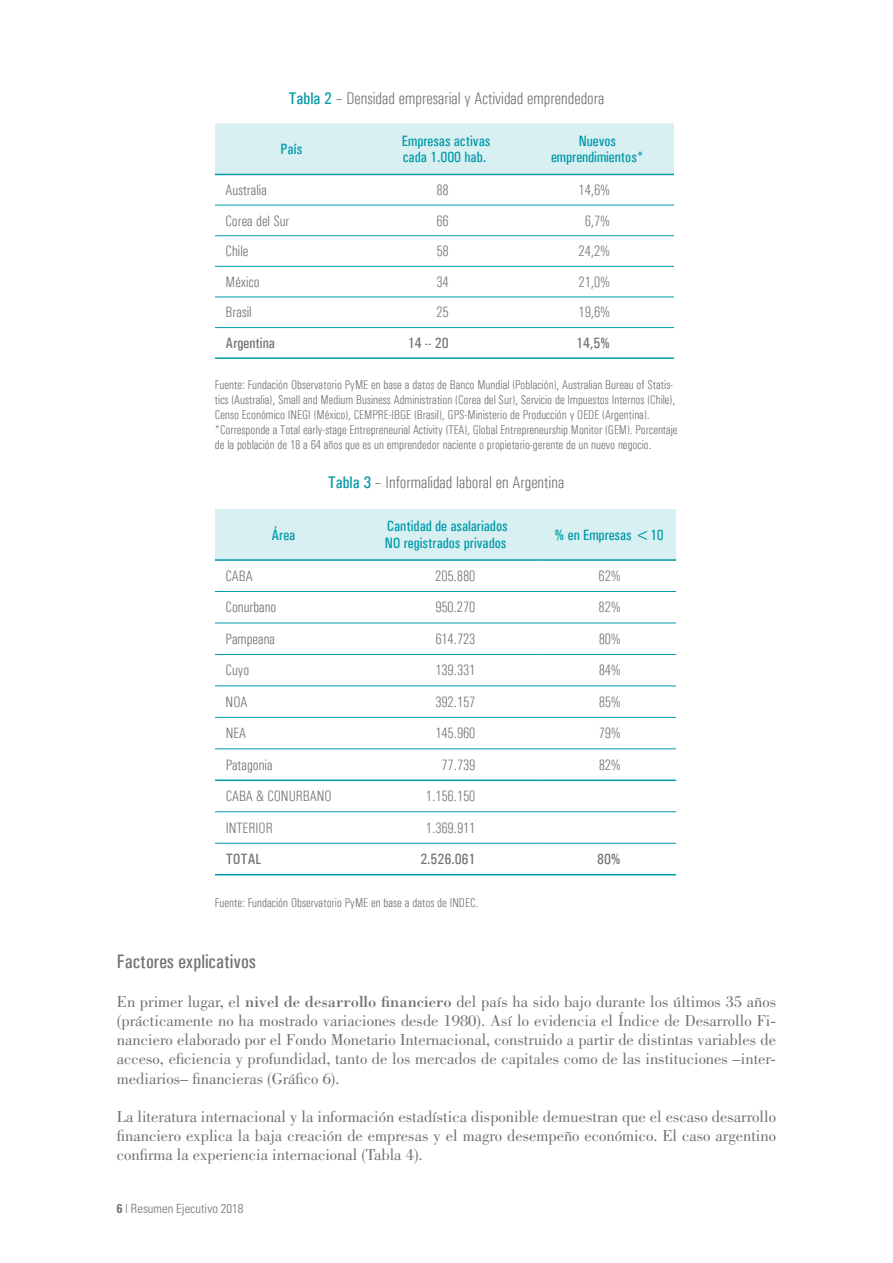
<style>
.page{position:relative;width:893px;height:1263px;background:#fff}
.page>*{position:absolute;margin:0;border:0;box-sizing:border-box;transform-origin:0 0}
.t1{font:500 19.5px "Univers Condensed";color:#717073}
.t2{font:300 condensed 16.95px "Univers";color:#717073}
.t3{font:16.5px/19.2px "Bodoni Std";color:#717073;text-align:justify}
.t4{font:300 condensed 15px "Univers";color:#717073}
.t5{font:500 15px/16.5px "Univers Condensed";color:#0099a8}
.t6{font:500 15px "Univers Condensed";color:#717073}
.t7{font:300 condensed 12.75px/15px "Univers";color:#717073}
.t8{font:300 condensed 12.75px "Univers";color:#717073}
.s1{font-family:"Univers Condensed";font-weight:500;font-stretch:normal;color:#0099a8}
.s2{font-style:inherit}
.s3{font-family:"Univers LT Std";font-weight:700}
</style>
<div class="page">
<div style="left:215px;top:123px;width:459px;height:51px;background:#d9f0f2"></div>
<hr style="left:215px;top:205px;width:153px;height:1px;background:#0099a8">
<hr style="left:368px;top:205px;width:153px;height:1px;background:#0099a8">
<hr style="left:521px;top:205px;width:153px;height:1px;background:#0099a8">
<hr style="left:215px;top:235px;width:153px;height:1px;background:#0099a8">
<hr style="left:368px;top:235px;width:153px;height:1px;background:#0099a8">
<hr style="left:521px;top:235px;width:153px;height:1px;background:#0099a8">
<hr style="left:215px;top:266px;width:153px;height:1px;background:#0099a8">
<hr style="left:368px;top:266px;width:153px;height:1px;background:#0099a8">
<hr style="left:521px;top:266px;width:153px;height:1px;background:#0099a8">
<hr style="left:215px;top:297px;width:153px;height:1px;background:#0099a8">
<hr style="left:368px;top:297px;width:153px;height:1px;background:#0099a8">
<hr style="left:521px;top:297px;width:153px;height:1px;background:#0099a8">
<hr style="left:215px;top:327px;width:153px;height:1px;background:#0099a8">
<hr style="left:368px;top:327px;width:153px;height:1px;background:#0099a8">
<hr style="left:521px;top:327px;width:153px;height:1px;background:#0099a8">
<hr style="left:215px;top:174px;width:153px;height:1px;background:#0099a8">
<hr style="left:368px;top:174px;width:153px;height:1px;background:#0099a8">
<hr style="left:521px;top:174px;width:153px;height:1px;background:#0099a8">
<hr style="left:215px;top:357px;width:153px;height:2px;background:#0099a8">
<hr style="left:368px;top:357px;width:153px;height:2px;background:#0099a8">
<hr style="left:521px;top:357px;width:153px;height:2px;background:#0099a8">
<div style="left:215px;top:509px;width:461px;height:50px;background:#d9f0f2"></div>
<hr style="left:215px;top:559px;width:137px;height:2px;background:#0099a8">
<hr style="left:352px;top:559px;width:187px;height:2px;background:#0099a8">
<hr style="left:539px;top:559px;width:137px;height:2px;background:#0099a8">
<hr style="left:215px;top:591px;width:137px;height:1px;background:#0099a8">
<hr style="left:352px;top:591px;width:187px;height:1px;background:#0099a8">
<hr style="left:539px;top:591px;width:137px;height:1px;background:#0099a8">
<hr style="left:215px;top:623px;width:137px;height:1px;background:#0099a8">
<hr style="left:352px;top:623px;width:187px;height:1px;background:#0099a8">
<hr style="left:539px;top:623px;width:137px;height:1px;background:#0099a8">
<hr style="left:215px;top:654px;width:137px;height:1px;background:#0099a8">
<hr style="left:352px;top:654px;width:187px;height:1px;background:#0099a8">
<hr style="left:539px;top:654px;width:137px;height:1px;background:#0099a8">
<hr style="left:215px;top:685px;width:137px;height:1px;background:#0099a8">
<hr style="left:352px;top:685px;width:187px;height:1px;background:#0099a8">
<hr style="left:539px;top:685px;width:137px;height:1px;background:#0099a8">
<hr style="left:215px;top:717px;width:137px;height:1px;background:#0099a8">
<hr style="left:352px;top:717px;width:187px;height:1px;background:#0099a8">
<hr style="left:539px;top:717px;width:137px;height:1px;background:#0099a8">
<hr style="left:215px;top:748px;width:137px;height:1px;background:#0099a8">
<hr style="left:352px;top:748px;width:187px;height:1px;background:#0099a8">
<hr style="left:539px;top:748px;width:137px;height:1px;background:#0099a8">
<hr style="left:215px;top:811px;width:137px;height:1px;background:#0099a8">
<hr style="left:352px;top:811px;width:187px;height:1px;background:#0099a8">
<hr style="left:539px;top:811px;width:137px;height:1px;background:#0099a8">
<hr style="left:215px;top:843px;width:137px;height:1px;background:#0099a8">
<hr style="left:352px;top:843px;width:187px;height:1px;background:#0099a8">
<hr style="left:539px;top:843px;width:137px;height:1px;background:#0099a8">
<hr style="left:215px;top:874px;width:137px;height:1px;background:#0099a8">
<hr style="left:352px;top:874px;width:187px;height:1px;background:#0099a8">
<hr style="left:539px;top:874px;width:137px;height:1px;background:#0099a8">
<hr style="left:215px;top:779px;width:137px;height:2px;background:#0099a8">
<hr style="left:352px;top:779px;width:187px;height:2px;background:#0099a8">
<hr style="left:539px;top:779px;width:137px;height:2px;background:#0099a8">
<p class="t2" style="left:289px;top:89px;width:317px"><span class="s1">Tabla 2</span> – Densidad empresarial y Actividad emprendedora</p>
<p class="t5" style="left:281px;top:141px;width:23px">País</p>
<p class="t5" style="left:402px;top:133px;width:90px">Empresas activas cada 1.000 hab.</p>
<p class="t5" style="left:551px;top:133px;width:94px;text-align:center">Nuevos emprendimientos*</p>
<p class="t4" style="left:226px;top:181px;width:43px">Australia</p>
<p class="t4" style="left:436px;top:181px;width:14px">88</p>
<p class="t4" style="left:579px;top:181px;width:33px">14,6%</p>
<p class="t4" style="left:226px;top:212px;width:65px">Corea del Sur</p>
<p class="t4" style="left:436px;top:212px;width:14px">66</p>
<p class="t4" style="left:585px;top:212px;width:27px">6,7%</p>
<p class="t4" style="left:226px;top:242px;width:24px">Chile</p>
<p class="t4" style="left:436px;top:242px;width:14px">58</p>
<p class="t4" style="left:579px;top:242px;width:33px">24,2%</p>
<p class="t4" style="left:226px;top:273px;width:35px">México</p>
<p class="t4" style="left:436px;top:273px;width:14px">34</p>
<p class="t4" style="left:579px;top:273px;width:33px">21,0%</p>
<p class="t4" style="left:226px;top:304px;width:28px">Brasil</p>
<p class="t4" style="left:436px;top:304px;width:14px">25</p>
<p class="t4" style="left:579px;top:304px;width:33px">19,6%</p>
<p class="t6" style="left:226px;top:334px;width:51px">Argentina</p>
<p class="t6" style="left:408px;top:334px;width:42px">14 -- 20</p>
<p class="t6" style="left:576px;top:334px;width:36px">14,5%</p>
<p class="t7" style="left:215px;top:378px;width:464px">Fuente: Fundación Observatorio PyME en base a datos de Banco Mundial (Población), Australian Bureau of Statis&shy;tics (Australia), Small and Medium Business Administration (Corea del Sur), Servicio de Impuestos Internos (Chile), Censo Económico INEGI (México), CEMPRE-IBGE (Brasil), GPS-Ministerio de Producción y OEDE (Argentina). *Corresponde a Total early-stage Entrepreneurial Activity (TEA), Global Entrepreneurship Monitor (GEM). Porcentaje de la población de 18 a 64 años que es un emprendedor naciente o propietario-gerente de un nuevo negocio.</p>
<p class="t2" style="left:328px;top:473px;width:238px"><span class="s1">Tabla 3</span> – Informalidad laboral en Argentina</p>
<p class="t5" style="left:272px;top:526px;width:25px">Área</p>
<p class="t5" style="left:385px;top:518px;width:125px">Cantidad de asalariados<br>NO registrados privados</p>
<p class="t5" style="left:555px;top:526px;width:111px">% en Empresas &lt;10</p>
<p class="t4" style="left:226px;top:567px;width:29px">CABA</p>
<p class="t4" style="left:435px;top:567px;width:41px">205.880</p>
<p class="t4" style="left:599px;top:567px;width:24px">62%</p>
<p class="t4" style="left:226px;top:599px;width:52px">Conurbano</p>
<p class="t4" style="left:435px;top:599px;width:41px">950.270</p>
<p class="t4" style="left:599px;top:599px;width:24px">82%</p>
<p class="t4" style="left:226px;top:630px;width:51px">Pampeana</p>
<p class="t4" style="left:435px;top:630px;width:41px">614.723</p>
<p class="t4" style="left:599px;top:630px;width:24px">80%</p>
<p class="t4" style="left:226px;top:661px;width:25px">Cuyo</p>
<p class="t4" style="left:435px;top:661px;width:41px">139.331</p>
<p class="t4" style="left:599px;top:661px;width:24px">84%</p>
<p class="t4" style="left:226px;top:693px;width:23px">NOA</p>
<p class="t4" style="left:435px;top:693px;width:41px">392.157</p>
<p class="t4" style="left:599px;top:693px;width:24px">85%</p>
<p class="t4" style="left:226px;top:724px;width:22px">NEA</p>
<p class="t4" style="left:435px;top:724px;width:41px">145.960</p>
<p class="t4" style="left:599px;top:724px;width:24px">79%</p>
<p class="t4" style="left:226px;top:756px;width:48px">Patagonia</p>
<p class="t4" style="left:441px;top:756px;width:35px">77.739</p>
<p class="t4" style="left:599px;top:756px;width:24px">82%</p>
<p class="t4" style="left:226px;top:787px;width:108px">CABA &amp; CONURBANO</p>
<p class="t4" style="left:426px;top:787px;width:51px">1.156.150</p>
<p class="t4" style="left:226px;top:819px;width:48px">INTERIOR</p>
<p class="t4" style="left:426px;top:819px;width:51px">1.369.911</p>
<p class="t6" style="left:226px;top:850px;width:37px">TOTAL</p>
<p class="t6" style="left:420px;top:850px;width:57px">2.526.061</p>
<p class="t6" style="left:597px;top:850px;width:25px">80%</p>
<p class="t7" style="left:215px;top:895px;width:265px">Fuente: Fundación Observatorio PyME en base a datos de INDEC.</p>
<p class="t1" style="left:117px;top:950px;width:141px">Factores explicativos</p>
<p class="t3" style="left:117px;top:992px;width:661px">En primer lugar, el <span class="s2">nivel de desarrollo financiero</span> del país ha sido bajo durante los últimos 35 años (prácticamente no ha mostrado variaciones desde 1980). Así lo evidencia el Índice de Desarrollo Fi&shy;nanciero elaborado por el Fondo Monetario Internacional, construido a partir de distintas variables de acceso, eficiencia y profundidad, tanto de los mercados de capitales como de las instituciones –inter&shy;mediarios– financieras (Gráfico 6).</p>
<p class="t3" style="left:117px;top:1107px;width:661px">La literatura internacional y la información estadística disponible demuestran que el escaso desarrollo financiero explica la baja creación de empresas y el magro desempeño económico. El caso argentino confirma la experiencia internacional (Tabla 4).</p>
<p class="t8" style="left:117px;top:1201px;width:128px"><span class="s3">6</span> | Resumen Ejecutivo 2018</p>
</div>
